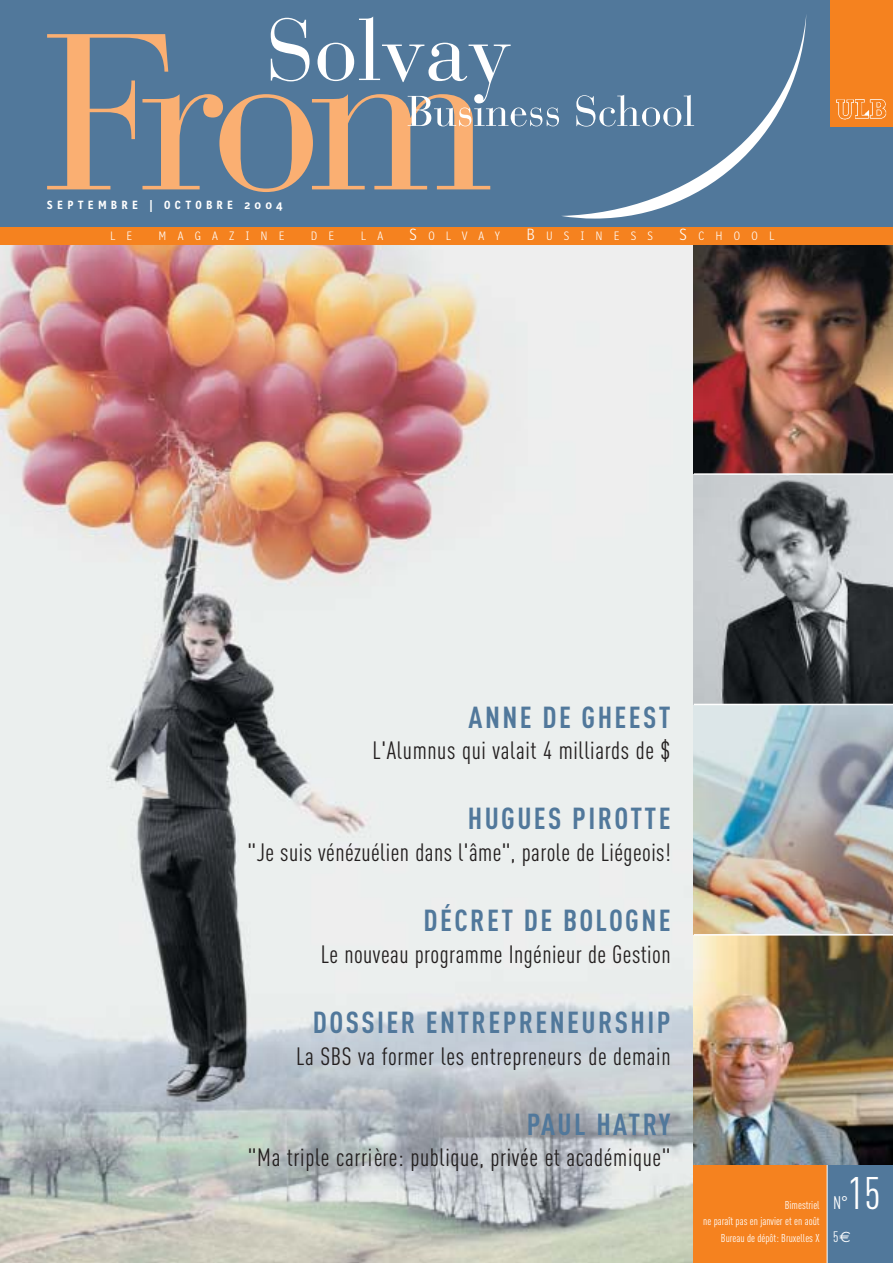
<style>
.page{position:relative;width:893px;height:1263px;background:#fff}
.page>*{position:absolute;margin:0;border:0;box-sizing:border-box;transform-origin:0 0}
.t1{font:220.5px "Bauer Bodoni";color:#faaf72}
.t2{font:45px "DIN Cond";color:#fff}
.t3{font:700 30px "DIN Cond";letter-spacing:.08em;color:#51789b}
.t4{font:24.75px "DIN Cond";letter-spacing:.025em;color:#231f1f}
.t5{font:18px "DIN Cond";color:#fff}
.t6{font:300 12.3px "Letter Gothic Text";letter-spacing:.905em;color:#fff}
.t7{font:700 12px "Letter Gothic Text";letter-spacing:.355em;color:#fff}
.t8{font:11.25px "DIN Cond";color:#fff}
.s1{font-size:16.5px}
.s2{font-size:15px}
.s3{font-family:"Euro Sans";font-size:15px}
</style>
<div class="page">
<div style="left:0;top:0;width:892px;height:230px;background:#51789b"></div>
<img style="left:0;top:244px;width:693px;height:1019px">
<img style="left:693px;top:244px;width:199px;height:229px">
<svg style="left:693px;top:475px;width:199px;height:229px;background:#7d8184"></svg>
<img style="left:693px;top:705px;width:199px;height:229px">
<img style="left:693px;top:936px;width:199px;height:229px">
<div style="left:697px;top:1165px;width:195px;height:98px;background:#51789b"></div>
<div style="left:693px;top:1165px;width:133px;height:98px;background:#f5821f"></div>
<hr style="left:826px;top:1165px;width:1px;height:98px;background:#fff">
<div style="left:0;top:227px;width:892px;height:17px;background:#f5821f"></div>
<div style="left:830px;top:0;width:62px;height:127px;background:#f5821f"></div>
<img style="left:836px;top:99px;width:51px;height:21px">
<svg style="left:561px;top:17px;width:245px;height:202px"></svg>
<svg style="left:271px;top:18px;width:38px;height:63px"></svg>
<svg style="left:317px;top:16px;width:242px;height:110px"></svg>
<h1 class="t1" style="left:42px;top:27px;width:453px">From</h1>
<p class="t7" style="left:47px;top:201px;width:237px">SEPTEMBRE | OCTOBRE 2004</p>
<p class="t6" style="left:110px;top:232px;width:24px">L E</p>
<p class="t6" style="left:159px;top:232px;width:127px">MAGAZINE</p>
<p class="t6" style="left:311px;top:232px;width:25px">D E</p>
<p class="t6" style="left:361px;top:232px;width:24px">L A</p>
<p class="t6" style="left:409px;top:232px;width:92px"><span class="s1">S</span>OLVAY</p>
<p class="t6" style="left:526px;top:232px;width:128px"><span class="s1">B</span>USINESS</p>
<p class="t6" style="left:679px;top:232px;width:96px"><span class="s1">S</span>CHOOL</p>
<p class="t3" style="left:468px;top:707px;width:203px">ANNE DE GHEEST</p>
<p class="t4" style="left:372px;top:742px;width:299px">L'Alumnus qui valait 4 milliards de $</p>
<p class="t3" style="left:468px;top:808px;width:204px">HUGUES PIROTTE</p>
<p class="t4" style="left:248px;top:843px;width:424px">"Je suis vénézuélien dans l'âme", parole de Liégeois!</p>
<p class="t3" style="left:423px;top:909px;width:248px">DÉCRET DE BOLOGNE</p>
<p class="t4" style="left:321px;top:945px;width:351px">Le nouveau programme Ingénieur de Gestion</p>
<p class="t3" style="left:313px;top:1012px;width:359px">DOSSIER ENTREPRENEURSHIP</p>
<p class="t4" style="left:296px;top:1048px;width:376px">La SBS va former les entrepreneurs de demain</p>
<p class="t3" style="left:526px;top:1114px;width:145px">PAUL HATRY</p>
<p class="t4" style="left:248px;top:1149px;width:424px">"Ma triple carrière: publique, privée et académique"</p>
<h2 class="t2" style="left:848px;top:1177px;width:34px">15</h2>
<p class="t5" style="left:833px;top:1196px;width:17px">N°</p>
<p class="t8" style="left:785px;top:1201px;width:36px">Bimestriel</p>
<p class="t8" style="left:703px;top:1217px;width:118px">ne paraît pas en janvier et en août</p>
<p class="t8" style="left:721px;top:1234px;width:131px">Bureau de dépôt: Bruxelles X <span class="s2">5</span><span class="s3">€</span></p>
</div>
